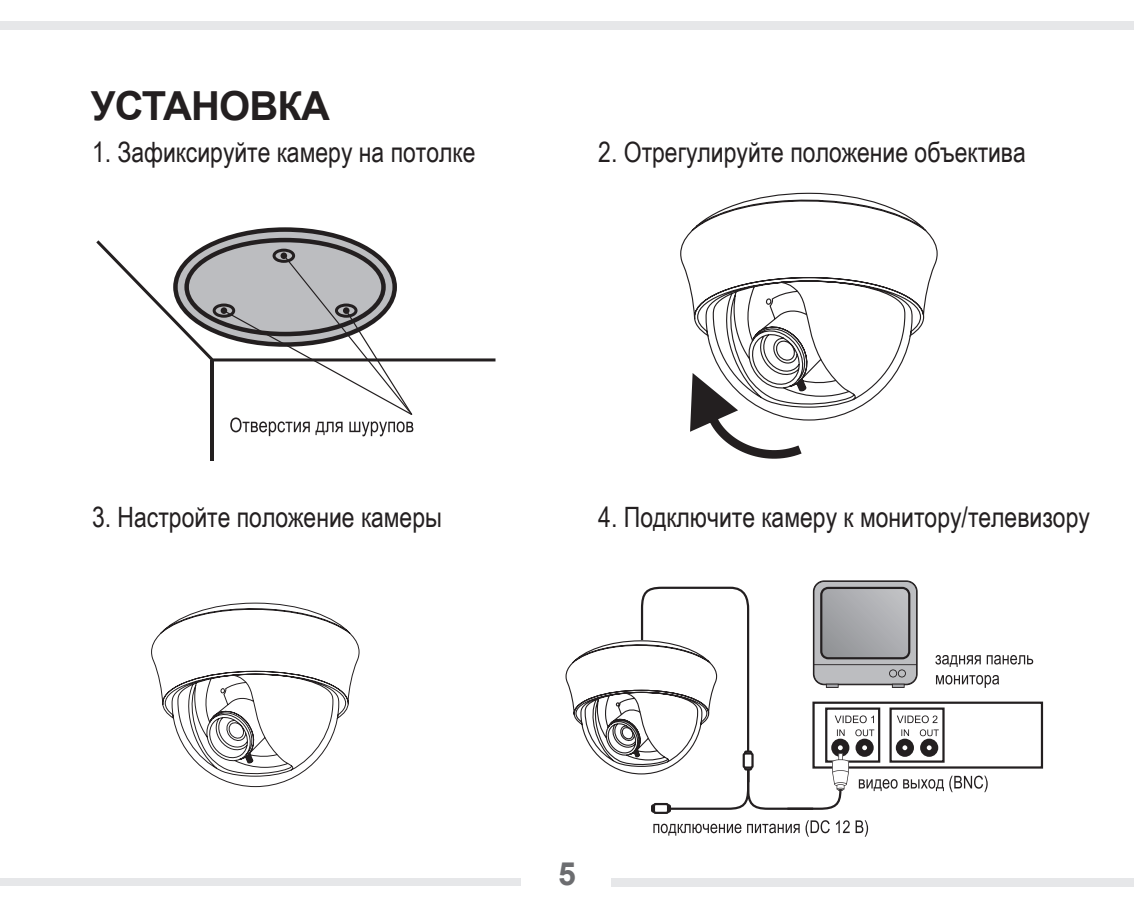
<style>
.page{position:relative;width:1134px;height:908px;background:#fff}
.page>*{position:absolute;margin:0;border:0;box-sizing:border-box;transform-origin:0 0}
.t1{font:700 40px "Arial";letter-spacing:-.02em;color:#231f20}
.t2{font:700 32px "Arial";color:#6c6d70}
.t3{font:28px "Arial Narrow";color:#231f20}
</style>
<div class="page">
<svg style="left:96px;top:240px;width:399px;height:121px"></svg>
<hr style="left:211px;top:360px;width:3px;height:100px;background:#231f20">
<svg style="left:173px;top:227px;width:240px;height:209px"></svg>
<svg style="left:690px;top:421px;width:111px;height:37px"></svg>
<svg style="left:680px;top:192px;width:258px;height:229px"></svg>
<svg style="left:151px;top:602px;width:209px;height:185px"></svg>
<div style="left:651px;top:804px;width:12px;height:8px;border:2px solid #231f20"></div>
<div style="left:659px;top:804px;width:12px;height:8px;border:2px solid #231f20"></div>
<div style="left:653px;top:802px;width:16px;height:11px;border:2px solid #231f20;border-radius:2px"></div>
<svg style="left:653px;top:820px;width:215px;height:16px"></svg>
<svg style="left:565px;top:580px;width:479px;height:230px"></svg>
<div style="left:0;top:22px;width:1134px;height:8px;background:#e6e7e9"></div>
<div style="left:0;top:878px;width:520px;height:7px;background:#e6e7e9"></div>
<div style="left:612px;top:878px;width:522px;height:8px;background:#e6e7e9"></div>
<p class="t1" style="left:91px;top:79px;width:241px">УСТАНОВКА</p>
<p class="t3" style="left:92px;top:132px;width:385px">1. Зафиксируйте камеру на потолке</p>
<p class="t3" style="left:598px;top:132px;width:429px">2. Отрегулируйте положение объектива</p>
<p class="t3" style="left:92px;top:496px;width:352px">3. Настройте положение камеры</p>
<p class="t3" style="left:598px;top:496px;width:493px">4. Подключите камеру к монитору/телевизору</p>
<p class="t2" style="left:558px;top:852px;width:19px">5</p>
</div>
